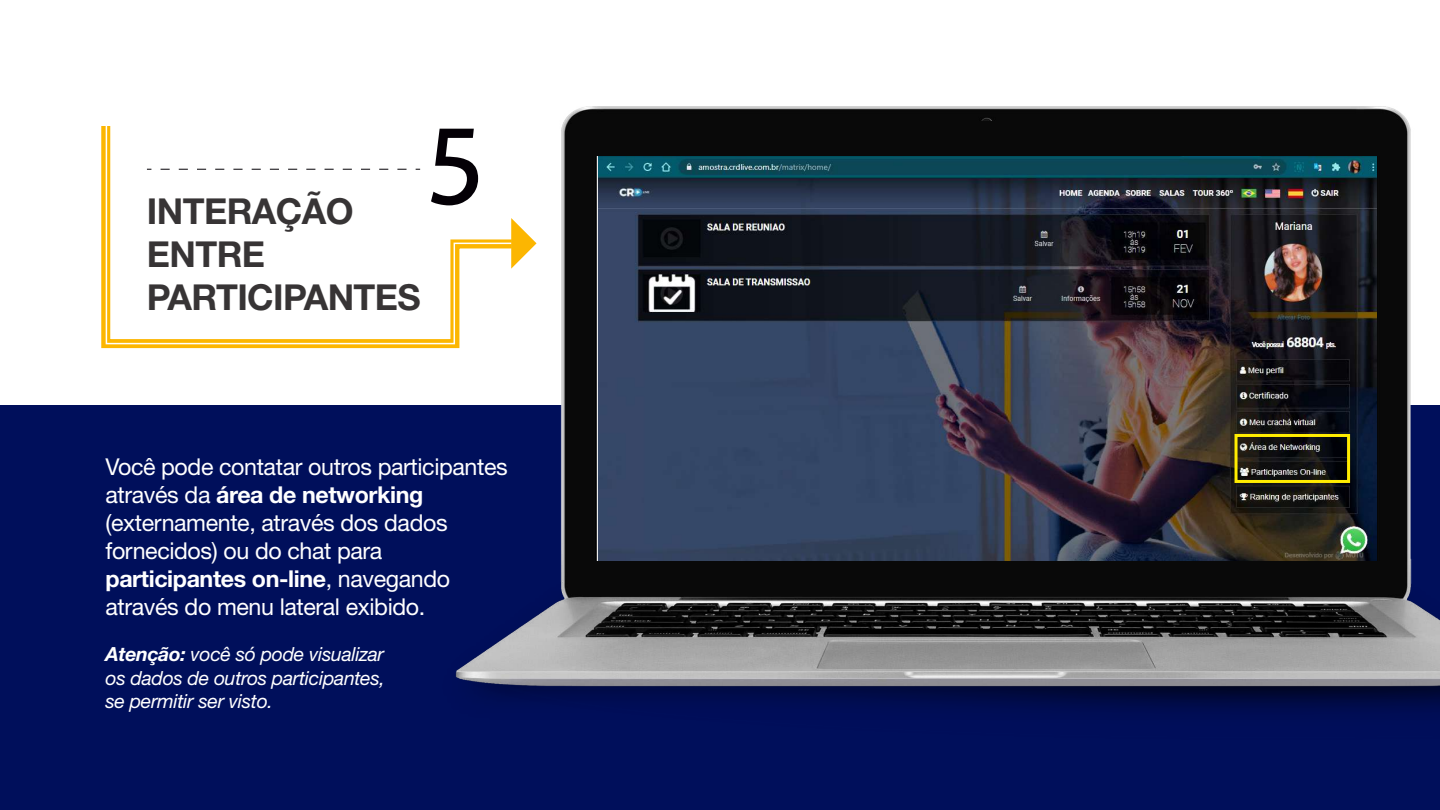
<style>
.page{position:relative;width:1440px;height:810px;background:#fff}
.page>*{position:absolute;margin:0;border:0;box-sizing:border-box;transform-origin:0 0}
.t1{font:107.48px "Cabin";color:#040006}
.t2{font:700 35.78px/43px "Helvetica Neue";letter-spacing:-.015em;color:#373435}
.t3{font:23.25px/27.9px "Helvetica Neue";letter-spacing:-.015em;color:#fff}
.t4{font:italic 19.5px/23.4px "Helvetica Neue";letter-spacing:-.015em;color:#fff;text-align:justify}
.s1{font-weight:700}
</style>
<div class="page">
<div style="left:0;top:405px;width:1440px;height:405px;background:#000f5b"></div>
<svg style="left:101px;top:126px;width:342px;height:223px;background:#fcc12a"></svg>
<svg style="left:105px;top:126px;width:338px;height:219px"></svg>
<img style="left:443px;top:106px;width:997px;height:606px">
<img style="left:599px;top:156px;width:777px;height:405px">
<div style="left:583px;top:122px;width:805px;height:34px;background:#090909"></div>
<div style="left:583px;top:561px;width:805px;height:35px;background:#090909"></div>
<div style="left:1235px;top:434px;width:115px;height:49px;border:3px solid #ffec00"></div>
<h2 class="t2" style="left:147px;top:191px;width:208px">INTERAÇÃO</h2>
<h2 class="t2" style="left:147px;top:234px;width:275px">ENTRE<br>PARTICIPANTES</h2>
<h1 class="t1" style="left:426px;top:100px;width:60px">5</h1>
<p class="t3" style="left:106px;top:454px;width:404px">Você pode contatar outros participantes através da <span class="s1">área de networking </span>(externamente, através dos dados fornecidos) ou do chat para <span class="s1">participantes on-line</span>, navegando através do menu lateral exibido.</p>
<p class="t4" style="left:106px;top:644px;width:281px"><span class="s1">Atenção:</span> você só pode visualizar os dados de outros participantes, se permitir ser visto.</p>
</div>
